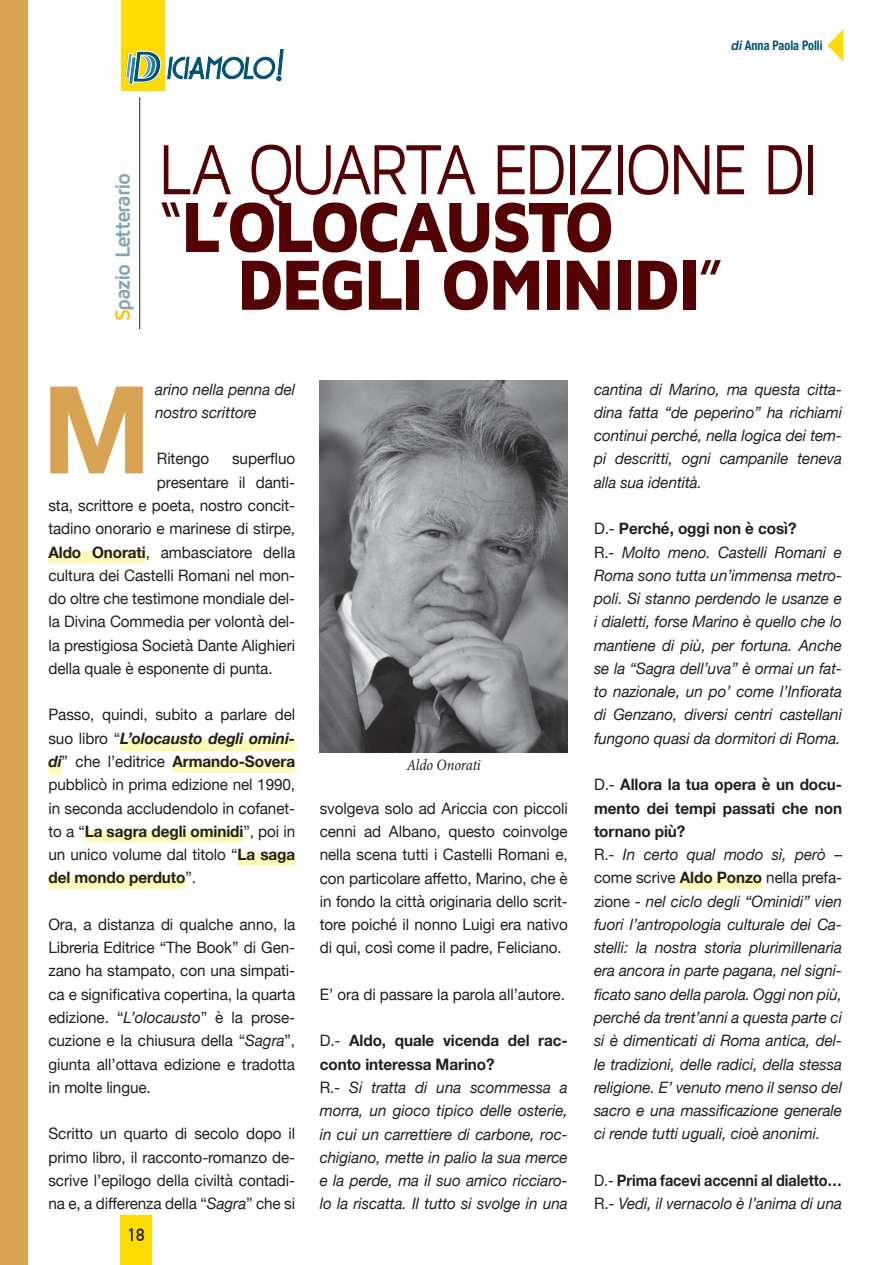
<style>
.page{position:relative;width:893px;height:1265px;background:#fff}
.page>*{position:absolute;margin:0;border:0;box-sizing:border-box;transform-origin:0 0}
.t1{font:700 121.62px "Helvetica Neue";color:#d9a354}
.t2{font:73.5px/57.8px "Maven Pro";letter-spacing:-.055em;color:#540304;scale:.87 1}
.t3{font:900 73.5px "Maven Pro";letter-spacing:-.06em;color:#540304;scale:.95 1}
.t4{font:700 21.18px "Maven Pro";letter-spacing:-.065em;color:#84a6b1}
.t5{font:700 17.5px "DIN Alternate";color:#231f20}
.t6{font:italic 15.75px/23.3px "Helvetica Neue";letter-spacing:-.005em;color:#231f20}
.t7{font:15.75px/23.3px "Helvetica Neue";letter-spacing:-.005em;color:#231f20;text-align:justify}
.t8{font:700 15.75px/23.3px "Helvetica Neue";letter-spacing:-.005em;color:#231f20;scale:.92 1}
.t9{font:italic 15.75px "Minion Pro";letter-spacing:-.01em;color:#231f20;scale:.91 1}
.t10{font:700 condensed 13.12px "Helvetica Neue";color:#005471;scale:.93 1}
.s1{font-style:italic;font-stretch:normal}
.s2{color:#fec210}
.s3{font-weight:900}
.s4{font-weight:400}
.s5{font-weight:700}
.s6{font-weight:700;font-style:italic}
.s7{font-style:italic}
.s8{font-style:normal}
.s9{font-weight:700;font-style:normal}
.s10{font-weight:400;font-style:italic}
</style>
<div class="page">
<div style="left:120px;top:1215px;width:31px;height:50px;background:#ffdc01"></div>
<div style="left:121px;top:0;width:43px;height:90px;background:#ffdc01"></div>
<svg style="left:125px;top:49px;width:159px;height:36px"></svg>
<hr style="left:139px;top:97px;width:1px;height:232px;background:#231f20">
<div style="left:48px;top:551px;width:98px;height:12px;background:#fff9b8"></div>
<div style="left:120px;top:739px;width:175px;height:12px;background:#fff9b8"></div>
<div style="left:48px;top:762px;width:14px;height:13px;background:#fff9b8"></div>
<div style="left:173px;top:760px;width:122px;height:13px;background:#fff9b8"></div>
<div style="left:85px;top:830px;width:158px;height:12px;background:#fff9b8"></div>
<div style="left:237px;top:853px;width:58px;height:13px;background:#fff9b8"></div>
<div style="left:48px;top:877px;width:137px;height:12px;background:#fff9b8"></div>
<div style="left:680px;top:877px;width:82px;height:12px;background:#fff9b8"></div>
<svg style="left:827px;top:30px;width:16px;height:31px"></svg>
<img style="left:320px;top:381px;width:248px;height:372px">
<div style="left:0;top:0;width:27px;height:1265px;background:#d9a354"></div>
<p class="t10" style="left:732px;top:34px;width:100px"><span class="s1">di</span> Anna Paola Polli</p>
<h3 class="t4" style="left:111px;top:321px;width:150px;rotate:-90deg"><span class="s2">S</span>pazio Letterario</h3>
<h2 class="t2" style="left:158px;top:142px;width:760px">LA QUARTA EDIZIONE DI “<span class="s3">L’OLOCAUSTO</span></h2>
<h2 class="t3" style="left:236px;top:245px;width:515px">DEGLI OMINIDI<span class="s4">”</span></h2>
<p class="t6" style="left:155px;top:378px;width:142px">arino nella penna del nostro scrittore</p>
<p class="t7" style="left:157px;top:448px;width:54px">Ritengo</p>
<p class="t7" style="left:232px;top:448px;width:65px">superfluo</p>
<p class="t7" style="left:157px;top:471px;width:140px">presentare il danti-</p>
<p class="t7" style="left:48px;top:495px;width:248px">sta, scrittore e poeta, nostro concit-</p>
<p class="t7" style="left:48px;top:518px;width:248px">tadino onorario e marinese di stirpe,</p>
<p class="t7" style="left:48px;top:541px;width:248px"><span class="s5">Aldo Onorati</span>, ambasciatore della</p>
<p class="t7" style="left:48px;top:564px;width:248px">cultura dei Castelli Romani nel mon-</p>
<p class="t7" style="left:48px;top:588px;width:248px">do oltre che testimone mondiale del-</p>
<p class="t7" style="left:48px;top:611px;width:248px">la Divina Commedia per volontà del-</p>
<p class="t7" style="left:48px;top:634px;width:248px">la prestigiosa Società Dante Alighieri</p>
<p class="t7" style="left:48px;top:658px;width:226px">della quale è esponente di punta.</p>
<p class="t7" style="left:48px;top:704px;width:248px">Passo, quindi, subito a parlare del suo libro “<span class="s6">L’olocausto degli omini&shy;di</span>” che l’editrice <span class="s5">Armando-Sovera </span>pubblicò in prima edizione nel 1990, in seconda accludendolo in cofanet&shy;to a “<span class="s5">La sagra degli ominidi</span>”, poi in un unico volume dal titolo “<span class="s5">La saga del mondo perduto</span>”.</p>
<p class="t7" style="left:48px;top:914px;width:248px">Ora, a distanza di qualche anno, la Libreria Editrice “The Book” di Gen&shy;zano ha stampato, con una simpati&shy;ca e significativa copertina, la quarta edizione. “<span class="s7">L’olocausto</span>” è la prose&shy;cuzione e la chiusura della “<span class="s7">Sagra</span>”, giunta all’ottava edizione e tradotta in molte lingue.</p>
<p class="t7" style="left:48px;top:1123px;width:248px">Scritto un quarto di secolo dopo il primo libro, il racconto-romanzo de&shy;scrive l’epilogo della civiltà contadi&shy;na e, a differenza della “<span class="s7">Sagra</span>” che si</p>
<h1 class="t1" style="left:42px;top:335px;width:111px">M</h1>
<p class="t5" style="left:128px;top:1222px;width:18px">18</p>
<p class="t9" style="left:407px;top:755px;width:83px">Aldo Onorati</p>
<p class="t7" style="left:320px;top:797px;width:250px">svolgeva solo ad Ariccia con piccoli cenni ad Albano, questo coinvolge nella scena tutti i Castelli Romani e, con particolare affetto, Marino, che è in fondo la città originaria dello scrit&shy;tore poiché il nonno Luigi era nativo di qui, così come il padre, Feliciano.</p>
<p class="t7" style="left:320px;top:984px;width:247px">E’ ora di passare la parola all’autore.</p>
<p class="t6" style="left:320px;top:1030px;width:250px"><span class="s8">D.-</span> <span class="s9">Aldo, quale vicenda del rac&shy;conto interessa Marino?<br></span><span class="s8">R.-</span> Si tratta di una scommessa a morra, un gioco tipico delle osterie, in cui un carrettiere di carbone, roc&shy;chigiano, mette in palio la sua merce e la perde, ma il suo amico ricciaro&shy;lo la riscatta. Il tutto si svolge in una</p>
<p class="t6" style="left:594px;top:378px;width:250px;text-align:justify">cantina di Marino, ma questa citta&shy;dina fatta “de peperino” ha richiami continui perché, nella logica dei tem&shy;pi descritti, ogni campanile teneva alla sua identità.</p>
<p class="t6" style="left:594px;top:518px;width:250px"><span class="s8">D.-</span> <span class="s9">Perché, oggi non è così?<br></span><span class="s8">R.-</span> Molto meno. Castelli Romani e Roma sono tutta un’immensa metro&shy;poli. Si stanno perdendo le usanze e i dialetti, forse Marino è quello che lo mantiene di più, per fortuna. Anche se la “Sagra dell’uva” è ormai un fat&shy;to nazionale, un po’ come l’Infiorata di Genzano, diversi centri castellani fungono quasi da dormitori di Roma.</p>
<p class="t6" style="left:594px;top:774px;width:250px"><span class="s8">D.-</span> <span class="s9">Allora la tua opera è un docu&shy;mento dei tempi passati che non tornano più?<br></span><span class="s8">R.-</span> In certo qual modo sì, però <span class="s8">– come scrive</span> <span class="s9">Aldo Ponzo</span> <span class="s8">nella prefa&shy;zione -</span> nel ciclo degli “Ominidi” vien fuori l’antropologia culturale dei Ca&shy;stelli: la nostra storia plurimillenaria era ancora in parte pagana, nel signi&shy;ficato sano della parola. Oggi non più, perché da trent’anni a questa parte ci si è dimenticati di Roma antica, del&shy;le tradizioni, delle radici, della stessa religione. E’ venuto meno il senso del sacro e una massificazione generale ci rende tutti uguali, cioè anonimi.</p>
<p class="t8" style="left:594px;top:1169px;width:271px"><span class="s4">D.-</span> Prima facevi accenni al dialetto…<br><span class="s4">R.-</span> <span class="s10">Vedi, il vernacolo è l’anima di una</span></p>
</div>
